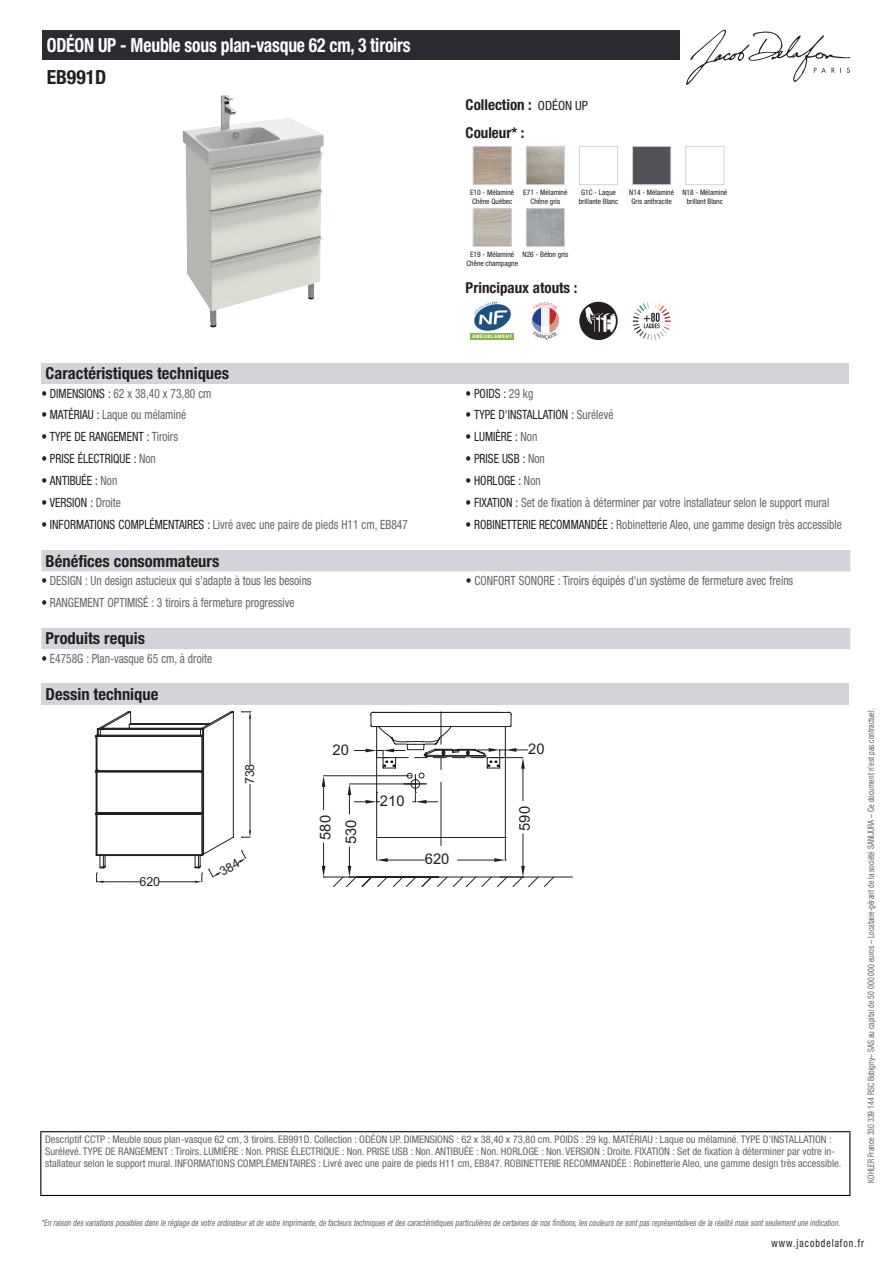
<style>
.page{position:relative;width:893px;height:1263px;background:#fff}
.page>*{position:absolute;margin:0;border:0;box-sizing:border-box;transform-origin:0 0}
.t1{font:700 condensed 19.5px "Helvetica Neue LT Std";letter-spacing:-.01em;color:#fff;scale:.9 1}
.t2{font:700 condensed 19.5px "Helvetica Neue LT Std";color:#231f20}
.t3{font:700 condensed 16.5px "Helvetica Neue LT Std";color:#231f20}
.t4{font:700 condensed 15px/27.8px "Helvetica Neue LT Std";color:#231f20}
.t5{font:14.7px/25.8px "Arial";color:#231f20}
.t6{font:condensed 12.75px "Helvetica Neue LT Std";color:#626568;scale:.9 1}
.t7{font:condensed 12.75px "Helvetica Neue LT Std";color:#231f20;scale:.9 1}
.t8{font:12.45px "Arial";color:#231f20}
.t9{font:condensed 11.25px "Helvetica Neue LT Std";letter-spacing:.1em;color:#231f20;scale:.87 1}
.t10{font:condensed 10.5px/12px "Helvetica Neue LT Std";color:#626568}
.t11{font:italic condensed 9px "Helvetica Neue LT Std";color:#626568;scale:.87 1}
.t12{font:condensed 9px "Helvetica Neue LT Std";color:#626568;scale:.87 1}
.t13{font:condensed 7.5px/9px "Helvetica Neue LT Std";color:#231f20;text-align:center}
.t14{font:700 4.65px "Arial";letter-spacing:.075em;color:#fff}
.s1{font-weight:400;font-size:12.75px}
.s2{color:#231f20}
.s3{color:#626568}
</style>
<div class="page">
<svg style="left:686px;top:30px;width:164px;height:55px"></svg>
<img style="left:183px;top:95px;width:141px;height:233px">
<img style="left:475px;top:148px;width:35px;height:35px">
<div style="left:473px;top:146px;width:39px;height:39px;border:1px solid #d3d4da"></div>
<img style="left:528px;top:148px;width:35px;height:35px">
<div style="left:526px;top:146px;width:39px;height:39px;border:1px solid #d3d4da"></div>
<div style="left:579px;top:146px;width:39px;height:39px;border:1px solid #d3d4da"></div>
<img style="left:634px;top:148px;width:35px;height:35px">
<div style="left:632px;top:146px;width:39px;height:39px;border:1px solid #d3d4da"></div>
<div style="left:685px;top:146px;width:39px;height:39px;border:1px solid #d3d4da"></div>
<div style="left:473px;top:208px;width:39px;height:39px;border:1px solid #d3d4da"></div>
<img style="left:528px;top:210px;width:35px;height:35px">
<div style="left:526px;top:208px;width:39px;height:39px;border:1px solid #d3d4da"></div>
<div style="left:470px;top:333px;width:44px;height:7px;background:#87b73f"></div>
<svg style="left:474px;top:302px;width:37px;height:29px"></svg>
<img style="left:558px;top:314px;width:1px;height:12px">
<svg style="left:579px;top:302px;width:39px;height:38px"></svg>
<svg style="left:633px;top:302px;width:38px;height:38px"></svg>
<div style="left:41px;top:363px;width:808px;height:21px;background:#d3d4da"></div>
<div style="left:41px;top:550px;width:809px;height:21px;background:#d3d4da"></div>
<div style="left:41px;top:628px;width:809px;height:21px;background:#d3d4da"></div>
<div style="left:41px;top:684px;width:808px;height:21px;background:#d3d4da"></div>
<hr style="left:357px;top:877px;width:216px;height:1px;background:#231f20">
<hr style="left:324px;top:775px;width:84px;height:1px;background:#231f20">
<hr style="left:324px;top:877px;width:84px;height:1px;background:#231f20">
<svg style="left:322px;top:776px;width:3px;height:34px"></svg>
<svg style="left:322px;top:843px;width:3px;height:35px"></svg>
<svg style="left:333px;top:712px;width:222px;height:175px"></svg>
<div style="left:43px;top:30px;width:637px;height:30px;background:#2a2c32"></div>
<hr style="left:40px;top:1131px;width:810px;height:1px;background:#040503">
<hr style="left:40px;top:1132px;width:1px;height:63px;background:#040503">
<hr style="left:849px;top:1132px;width:1px;height:63px;background:#040503">
<hr style="left:40px;top:1195px;width:810px;height:1px;background:#040503">
<svg style="left:532px;top:306px;width:26px;height:28px"></svg>
<svg style="left:95px;top:711px;width:156px;height:172px"></svg>
<h1 class="t1" style="left:47px;top:33px;width:406px">ODÉON UP - Meuble sous plan-vasque 62 cm, 3 tiroirs</h1>
<h1 class="t2" style="left:47px;top:65px;width:61px">EB991D</h1>
<h3 class="t4" style="left:466px;top:90px;width:124px">Collection : <span class="s1">ODÉON UP<br></span>Couleur* :</h3>
<p class="t13" style="left:470px;top:187px;width:46px;text-align:left">E10 - Mélaminé<br>Chêne Québec</p>
<p class="t13" style="left:523px;top:187px;width:46px">E71 - Mélaminé<br>Chêne gris</p>
<p class="t13" style="left:579px;top:187px;width:41px">G1C - Laque brillante Blanc</p>
<p class="t13" style="left:629px;top:187px;width:46px;text-align:left">N14 - Mélaminé<br>Gris anthracite</p>
<p class="t13" style="left:682px;top:187px;width:46px">N18 - Mélaminé brillant Blanc</p>
<p class="t13" style="left:466px;top:249px;width:53px">E19 - Mélaminé<br>Chêne champagne</p>
<p class="t13" style="left:522px;top:249px;width:47px">N26 - Béton gris</p>
<h3 class="t4" style="left:466px;top:274px;width:113px">Principaux atouts :</h3>
<p class="t14" style="left:472px;top:333px;width:42px">AMEUBLEMENT</p>
<h2 class="t3" style="left:46px;top:364px;width:185px">Caractéristiques techniques</h2>
<p class="t6" style="left:41px;top:386px;width:191px"><span class="s2">• DIMENSIONS :</span> 62 x 38,40 x 73,80 cm</p>
<p class="t7" style="left:466px;top:386px;width:77px">• POIDS : <span class="s3">29 kg</span></p>
<p class="t6" style="left:41px;top:407px;width:163px"><span class="s2">• MATÉRIAU :</span> Laque ou mélaminé</p>
<p class="t7" style="left:466px;top:407px;width:166px">• TYPE D'INSTALLATION : <span class="s3">Surélevé</span></p>
<p class="t7" style="left:41px;top:429px;width:153px">• TYPE DE RANGEMENT : <span class="s3">Tiroirs</span></p>
<p class="t7" style="left:466px;top:429px;width:81px">• LUMIÈRE : <span class="s3">Non</span></p>
<p class="t7" style="left:41px;top:451px;width:129px">• PRISE ÉLECTRIQUE : <span class="s3">Non</span></p>
<p class="t7" style="left:466px;top:451px;width:90px">• PRISE USB : <span class="s3">Non</span></p>
<p class="t7" style="left:41px;top:473px;width:86px">• ANTIBUÉE : <span class="s3">Non</span></p>
<p class="t7" style="left:466px;top:473px;width:85px">• HORLOGE : <span class="s3">Non</span></p>
<p class="t7" style="left:41px;top:495px;width:90px">• VERSION : <span class="s3">Droite</span></p>
<p class="t6" style="left:466px;top:495px;width:406px"><span class="s2">• FIXATION :</span> Set de fixation à déterminer par votre installateur selon le support mural</p>
<p class="t6" style="left:41px;top:517px;width:409px"><span class="s2">• INFORMATIONS COMPLÉMENTAIRES :</span> Livré avec une paire de pieds H11 cm, EB847</p>
<p class="t6" style="left:466px;top:517px;width:420px"><span class="s2">• ROBINETTERIE RECOMMANDÉE :</span> Robinetterie Aleo, une gamme design très accessible</p>
<h2 class="t3" style="left:46px;top:551px;width:175px">Bénéfices consommateurs</h2>
<p class="t6" style="left:41px;top:573px;width:302px"><span class="s2">•</span> DESIGN : Un design astucieux qui s'adapte à tous les besoins</p>
<p class="t6" style="left:466px;top:573px;width:365px"><span class="s2">•</span> CONFORT SONORE : Tiroirs équipés d'un système de fermeture avec freins</p>
<p class="t6" style="left:41px;top:595px;width:283px"><span class="s2">•</span> RANGEMENT OPTIMISÉ : 3 tiroirs à fermeture progressive</p>
<h2 class="t3" style="left:46px;top:628px;width:101px">Produits requis</h2>
<p class="t6" style="left:41px;top:651px;width:191px"><span class="s2">•</span> E4758G : Plan-vasque 65 cm, à droite</p>
<h2 class="t3" style="left:46px;top:684px;width:114px">Dessin technique</h2>
<p class="t8" style="left:139px;top:873px;width:22px">620</p>
<p class="t8" style="left:242px;top:784px;width:22px;rotate:-90deg">738</p>
<h3 class="t5" style="left:333px;top:737px;width:18px">20</h3>
<h3 class="t5" style="left:528px;top:736px;width:18px">20</h3>
<h3 class="t5" style="left:380px;top:788px;width:26px">210</h3>
<h3 class="t5" style="left:313px;top:844px;width:30px;rotate:-90deg">580<br>530</h3>
<h3 class="t5" style="left:512px;top:831px;width:26px;rotate:-90deg">590</h3>
<h3 class="t5" style="left:425px;top:846px;width:26px">620</h3>
<p class="t10" style="left:45px;top:1134px;width:798px">Descriptif CCTP : Meuble sous plan-vasque 62 cm, 3 tiroirs. EB991D. Collection : ODÉON UP. DIMENSIONS : 62 x 38,40 x 73,80 cm. POIDS : 29 kg. MATÉRIAU : Laque ou mélaminé. TYPE D'INSTALLATION :<br>Surélevé. TYPE DE RANGEMENT : Tiroirs. LUMIÈRE : Non. PRISE ÉLECTRIQUE : Non. PRISE USB : Non. ANTIBUÉE : Non. HORLOGE : Non. VERSION : Droite. FIXATION : Set de fixation à déterminer par votre in&shy;stallateur selon le support mural. INFORMATIONS COMPLÉMENTAIRES : Livré avec une paire de pieds H11 cm, EB847. ROBINETTERIE RECOMMANDÉE : Robinetterie Aleo, une gamme design très accessible.</p>
<p class="t12" style="left:866px;top:1183px;width:547px;rotate:-90deg">KOHLER France 330 339 144 RSC Bobigny– SAS au capital de 50 000 000 euros – Locataire-gérant de la société SANIJURA – Ce document n’est pas contractuel.</p>
<p class="t11" style="left:41px;top:1217px;width:922px">*En raison desvariationspossiblesdansle réglage de votre ordinateuretde votre imprimante,de facteurstechniquesetdescaractéristiquesparticulièresde certainesde nosfinitions,lescouleursne sontpasreprésentativesde la réalité maissontseulementune indication.</p>
<p class="t9" style="left:772px;top:1237px;width:108px">www.jacobdelafon.fr</p>
</div>
